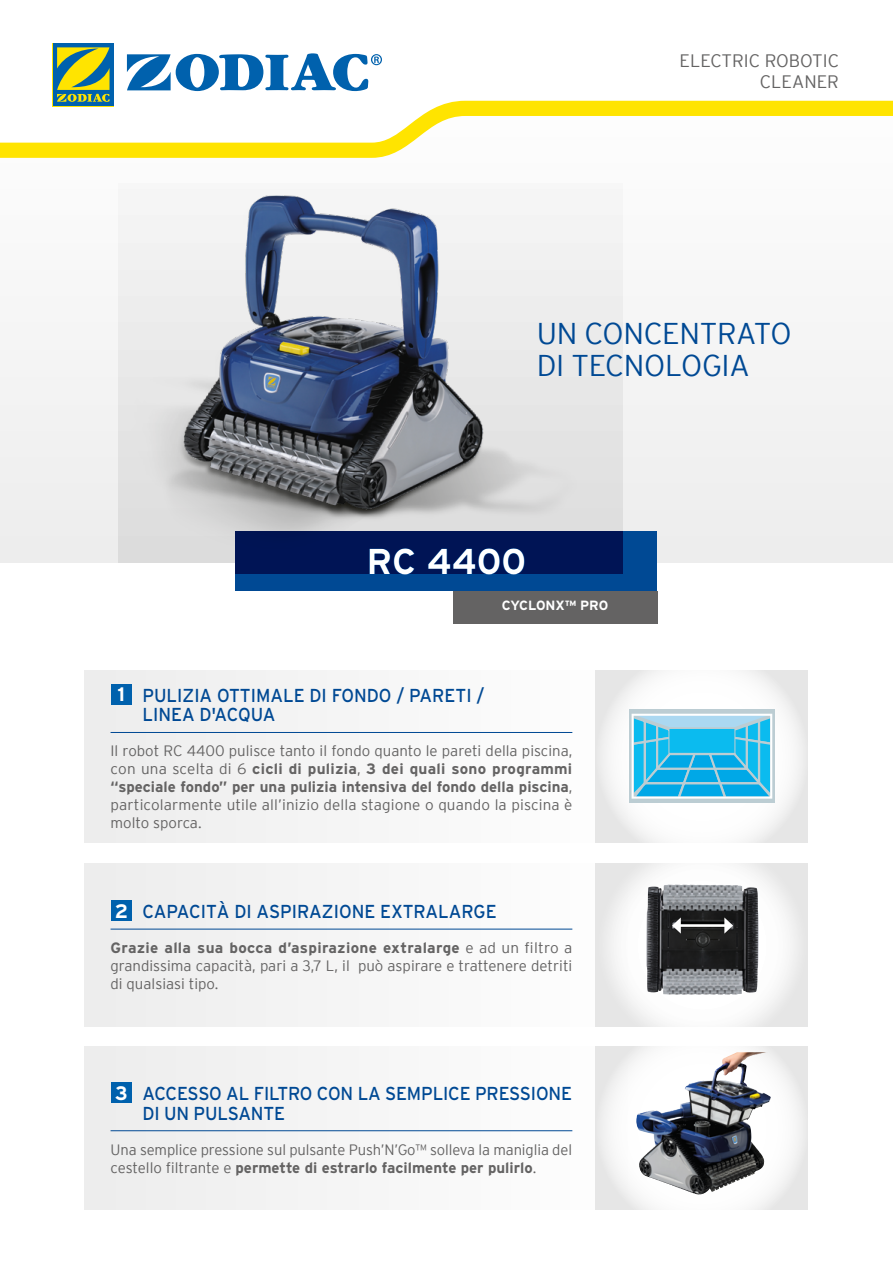
<style>
.page{position:relative;width:893px;height:1263px;background:#fff}
.page>*{position:absolute;margin:0;border:0;box-sizing:border-box;transform-origin:0 0}
.t1{font:700 36px "Interstate";color:#fff}
.t2{font:300 30px/31.5px "Interstate";letter-spacing:-.01em;color:#004994}
.t3{font:18.75px/19.5px "Interstate";letter-spacing:-.01em;color:#004994;scale:.95 1}
.t4{font:300 18px/21px "Interstate";color:#646363;text-align:right}
.t5{font:300 15px/18px "Interstate";color:#646363;text-align:justify}
.t6{font:700 13.35px "Interstate";color:#fff}
.s1{font-weight:700;font-size:19.5px;color:#fff}
.s2{font-weight:700}
</style>
<div class="page">
<div style="left:0;top:85px;width:893px;height:478px;background:#f5f5f5"></div>
<div style="left:236px;top:531px;width:421px;height:60px;background:#004994"></div>
<div style="left:453px;top:591px;width:204px;height:32px;background:#646363"></div>
<img style="left:119px;top:195px;width:504px;height:379px">
<div style="left:84px;top:863px;width:543px;height:163px;background:#f5f5f5"></div>
<div style="left:84px;top:1046px;width:543px;height:163px;background:#f5f5f5"></div>
<div style="left:84px;top:670px;width:543px;height:172px;background:#f5f5f5"></div>
<svg style="left:595px;top:670px;width:213px;height:172px"></svg>
<svg style="left:595px;top:863px;width:213px;height:164px"></svg>
<svg style="left:595px;top:1046px;width:213px;height:163px"></svg>
<hr style="left:111px;top:929px;width:461px;height:1px;background:#004994">
<div style="left:111px;top:900px;width:21px;height:21px;background:#0061ad"></div>
<hr style="left:111px;top:1130px;width:461px;height:1px;background:#004994">
<div style="left:111px;top:1082px;width:21px;height:21px;background:#0061ad"></div>
<hr style="left:111px;top:732px;width:461px;height:1px;background:#004994">
<div style="left:111px;top:684px;width:21px;height:21px;background:#0061ad"></div>
<img style="left:646px;top:884px;width:55px;height:110px">
<hr style="left:679px;top:924px;width:48px;height:3px;background:#fff">
<svg style="left:672px;top:917px;width:9px;height:17px"></svg>
<svg style="left:724px;top:917px;width:9px;height:17px"></svg>
<div style="left:629px;top:709px;width:146px;height:94px;background:linear-gradient(to right,#c0d0d6,#c0d0d6)"></div>
<svg style="left:631px;top:714px;width:141px;height:85px;background:#49c0e8"></svg>
<svg style="left:0;top:101px;width:893px;height:57px;fill:#fffdfd"></svg>
<svg style="left:127px;top:53px;width:255px;height:38px"></svg>
<svg style="left:52px;top:43px;width:62px;height:63px"></svg>
<div style="left:53px;top:43px;width:60px;height:63px;background:#0061ad"></div>
<svg style="left:57px;top:47px;width:53px;height:55px"></svg>
<img style="left:636px;top:1052px;width:101px;height:133px">
<p class="t4" style="left:679px;top:50px;width:161px">ELECTRIC ROBOTIC<br>CLEANER</p>
<h2 class="t2" style="left:537px;top:318px;width:256px">UN CONCENTRATO<br>DI TECNOLOGIA</h2>
<h1 class="t1" style="left:367px;top:542px;width:161px">RC 4400</h1>
<p class="t6" style="left:502px;top:598px;width:108px">CYCLONX™ PRO</p>
<p class="t3" style="left:142px;top:685px;width:361px;text-indent:-25px"><span class="s1">1</span> PULIZIA OTTIMALE DI FONDO / PARETI /<br>LINEA D'ACQUA</p>
<p class="t5" style="left:111px;top:742px;width:463px">Il robot RC 4400 pulisce tanto il fondo quanto le pareti della piscina, con una scelta di 6 <span class="s2">cicli di pulizia</span>, <span class="s2">3 dei quali sono programmi “speciale fondo” per una pulizia intensiva del fondo della piscina</span>, particolarmente utile all’inizio della stagione o quando la piscina è molto sporca.</p>
<p class="t3" style="left:115px;top:901px;width:403px"><span class="s1">2</span> CAPACITÀ DI ASPIRAZIONE EXTRALARGE</p>
<p class="t5" style="left:111px;top:939px;width:463px"><span class="s2">Grazie alla sua bocca d’aspirazione extralarge</span> e ad un filtro a grandissima capacità, pari a 3,7 L, il può aspirare e trattenere detriti di qualsiasi tipo.</p>
<p class="t3" style="left:142px;top:1084px;width:454px;text-indent:-27px"><span class="s1">3</span> ACCESSO AL FILTRO CON LA SEMPLICE PRESSIONE<br>DI UN PULSANTE</p>
<p class="t5" style="left:111px;top:1140px;width:463px">Una semplice pressione sul pulsante Push’N’Go™ solleva la maniglia del cestello filtrante e <span class="s2">permette di estrarlo facilmente per pulirlo</span>.</p>
</div>
